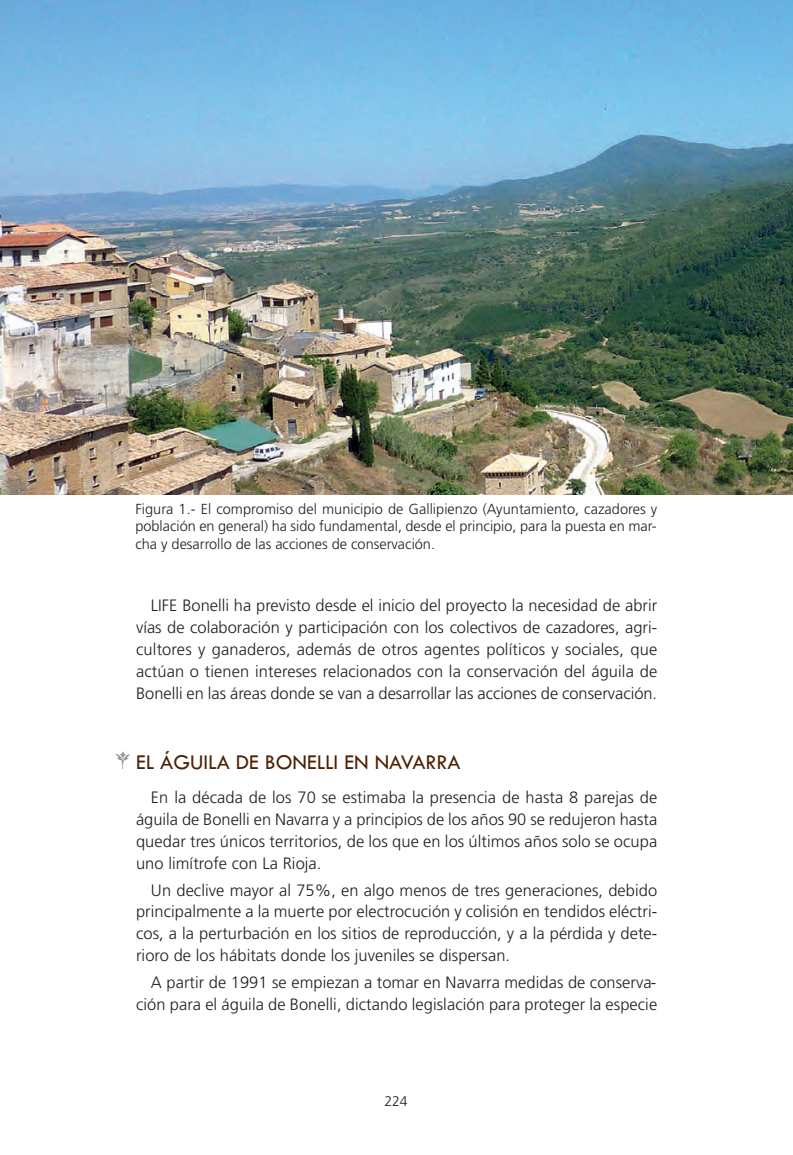
<style>
.page{position:relative;width:793px;height:1155px;background:#fff}
.page>*{position:absolute;margin:0;border:0;box-sizing:border-box;transform-origin:0 0}
.t1{font:500 40.25px "Fleurons";color:#939598}
.t2{font:21.88px "Tw Cen";color:#4d2100}
.t3{font:300 16.45px/21.9px "Frutiger";letter-spacing:.005em;color:#231f20;text-align:justify}
.t4{font:300 14.53px/17.5px "Frutiger";color:#231f20;text-align:justify}
.t5{font:300 14px "Frutiger";color:#231f20}
</style>
<div class="page">
<img style="left:0;top:0;width:793px;height:495px">
<p class="t4" style="left:135px;top:501px;width:523px">Figura 1.- El compromiso del municipio de Gallipienzo (Ayuntamiento, cazadores y población en general) ha sido fundamental, desde el principio, para la puesta en mar&shy;cha y desarrollo de las acciones de conservación.</p>
<p class="t3" style="left:136px;top:596px;width:522px;text-indent:15px">LIFE Bonelli ha previsto desde el inicio del proyecto la necesidad de abrir vías de colaboración y participación con los colectivos de cazadores, agri&shy;cultores y ganaderos, además de otros agentes políticos y sociales, que actúan o tienen intereses relacionados con la conservación del águila de Bonelli en las áreas donde se van a desarrollar las acciones de conservación.</p>
<h1 class="t1" style="left:103px;top:752px;width:41px">M</h1>
<h2 class="t2" style="left:136px;top:749px;width:326px">EL ÁGUILA DE BONELLI EN NAVARRA</h2>
<p class="t3" style="left:136px;top:788px;width:522px;text-indent:15px">En la década de los 70 se estimaba la presencia de hasta 8 parejas de águila de Bonelli en Navarra y a principios de los años 90 se redujeron hasta quedar tres únicos territorios, de los que en los últimos años solo se ocupa uno limítrofe con La Rioja.</p>
<p class="t3" style="left:136px;top:880px;width:523px;text-indent:15px">Un declive mayor al 75%, en algo menos de tres generaciones, debido principalmente a la muerte por electrocución y colisión en tendidos eléctri&shy;cos, a la perturbación en los sitios de reproducción, y a la pérdida y dete&shy;rioro de los hábitats donde los juveniles se dispersan.</p>
<p class="t3" style="left:136px;top:973px;width:522px;text-align:right">A partir de 1991 se empiezan a tomar en Navarra medidas de conserva&shy;ción para el águila de Bonelli, dictando legislación para proteger la especie</p>
<p class="t5" style="left:384px;top:1095px;width:25px">224</p>
</div>
